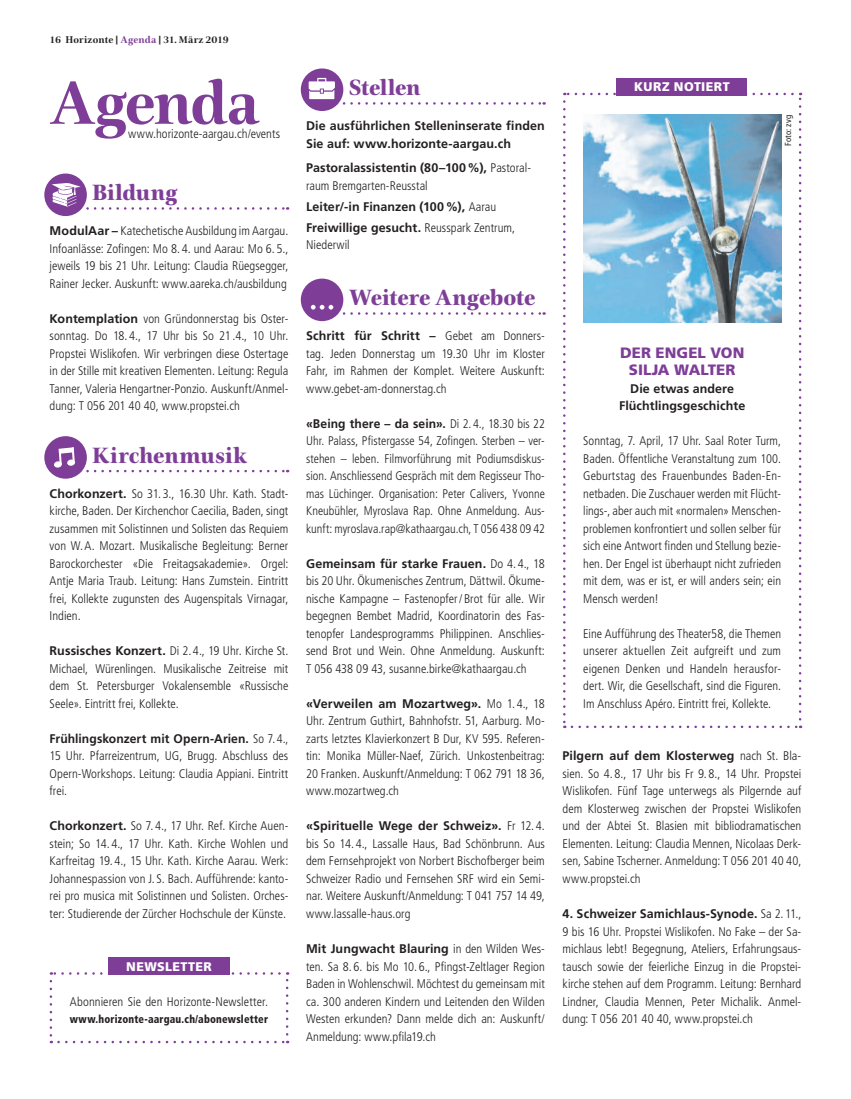
<style>
.page{position:relative;width:851px;height:1099px;background:#fff}
.page>*{position:absolute;margin:0;border:0;box-sizing:border-box;transform-origin:0 0}
.t1{font:700 62.5px "Civita";letter-spacing:-.035em;color:#7e3e98}
.t2{font:800 22.5px "Civita";color:#7e3e98}
.t3{font:900 15px/17.5px "Frutiger LT Std";color:#7e3e98;text-align:center}
.t4{font:300 condensed 12.5px/17.5px "Frutiger LT Std";color:#231f20;text-align:justify}
.t5{font:700 12.5px/17.5px "Frutiger LT Std";letter-spacing:.005em;color:#231f20}
.t6{font:900 12.5px "Frutiger LT Std";letter-spacing:.03em;color:#fff}
.t7{font:900 condensed 11.25px "Frutiger LT Std";letter-spacing:.015em;color:#231f20;scale:.92 1}
.t8{font:700 10px "Civita";letter-spacing:.015em;color:#231f20}
.t9{font:condensed 8.75px "Frutiger LT Std";letter-spacing:.015em;color:#231f20}
.s1{color:#7e3e98}
.s2{font-weight:700;font-stretch:normal}
.s3{font-weight:300;font-stretch:condensed}
</style>
<div class="page">
<div style="left:44px;top:173px;width:43px;height:43px;background:#7e3e98;border-radius:50%"></div>
<svg style="left:52px;top:183px;width:236px;height:27px"></svg>
<div style="left:44px;top:436px;width:43px;height:42px;background:#7e3e98;border-radius:50%"></div>
<svg style="left:54px;top:444px;width:234px;height:28px"></svg>
<div style="left:301px;top:68px;width:42px;height:43px;background:#7e3e98;border-radius:50%"></div>
<svg style="left:308px;top:78px;width:236px;height:27px"></svg>
<div style="left:301px;top:278px;width:42px;height:43px;background:#7e3e98;border-radius:50%"></div>
<svg style="left:311px;top:305px;width:233px;height:10px"></svg>
<div style="left:616px;top:78px;width:131px;height:17px;background:#7e3e98"></div>
<svg style="left:563px;top:101px;width:2px;height:627px"></svg>
<svg style="left:572px;top:725px;width:229px;height:3px"></svg>
<svg style="left:798px;top:93px;width:3px;height:626px"></svg>
<svg style="left:564px;top:93px;width:228px;height:2px"></svg>
<img style="left:583px;top:115px;width:198px;height:208px">
<div style="left:108px;top:957px;width:121px;height:18px;background:#7e3e98"></div>
<svg style="left:50px;top:981px;width:2px;height:62px"></svg>
<svg style="left:58px;top:1040px;width:230px;height:3px"></svg>
<svg style="left:286px;top:972px;width:2px;height:62px"></svg>
<svg style="left:51px;top:972px;width:228px;height:2px"></svg>
<p class="t8" style="left:50px;top:32px;width:181px">16 Horizonte | <span class="s1">Agenda</span> | 31. März 2019</p>
<h1 class="t1" style="left:50px;top:61px;width:211px">Agenda</h1>
<p class="t4" style="left:128px;top:125px;width:153px">www.horizonte-aargau.ch/events</p>
<h2 class="t2" style="left:92px;top:177px;width:87px">Bildung</h2>
<p class="t4" style="left:50px;top:222px;width:240px"><span class="s2">ModulAar –</span> Katechetische Ausbildung im Aargau.<br>Infoanlässe: Zofingen: Mo 8. 4. und Aarau: Mo 6. 5., jeweils 19 bis 21 Uhr. Leitung: Claudia Rüegsegger, Rainer Jecker. Auskunft: www.aareka.ch/ausbildung</p>
<p class="t4" style="left:50px;top:310px;width:240px"><span class="s2">Kontemplation</span> von Gründonnerstag bis Oster&shy;sonntag. Do 18. 4., 17 Uhr bis So 21 .4., 10 Uhr.<br>Propstei Wislikofen. Wir verbringen diese Ostertage in der Stille mit kreativen Elementen. Leitung: Regula Tanner, Valeria Hengartner-Ponzio. Auskunft/Anmel&shy;dung: T 056 201 40 40, www.propstei.ch</p>
<h2 class="t2" style="left:92px;top:440px;width:156px">Kirchenmusik</h2>
<p class="t4" style="left:50px;top:485px;width:240px"><span class="s2">Chorkonzert.</span> So 31. 3., 16.30 Uhr. Kath. Stadt&shy;kirche, Baden. Der Kirchenchor Caecilia, Baden, singt zusammen mit Solistinnen und Solisten das Requiem von W.A. Mozart. Musikalische Begleitung: Berner Barockorchester «Die Freitagsakademie». Orgel:<br>Antje Maria Traub. Leitung: Hans Zumstein. Eintritt frei, Kollekte zugunsten des Augenspitals Virnagar, Indien.</p>
<p class="t4" style="left:50px;top:642px;width:240px"><span class="s2">Russisches Konzert.</span> Di 2. 4., 19 Uhr. Kirche St.<br>Michael, Würenlingen. Musikalische Zeitreise mit dem St. Petersburger Vokalensemble «Russische Seele». Eintritt frei, Kollekte.</p>
<p class="t4" style="left:50px;top:730px;width:240px"><span class="s2">Frühlingskonzert mit Opern-Arien.</span> So 7. 4., 15 Uhr. Pfarreizentrum, UG, Brugg. Abschluss des Opern-Workshops. Leitung: Claudia Appiani. Eintritt frei.</p>
<p class="t4" style="left:50px;top:817px;width:240px"><span class="s2">Chorkonzert.</span> So 7. 4., 17 Uhr. Ref. Kirche Auen&shy;stein; So 14. 4., 17 Uhr. Kath. Kirche Wohlen und Karfreitag 19. 4., 15 Uhr. Kath. Kirche Aarau. Werk:<br>Johannespassion von J. S. Bach. Aufführende: kanto&shy;rei pro musica mit Solistinnen und Solisten. Orches&shy;ter: Studierende der Zürcher Hochschule der Künste.</p>
<p class="t6" style="left:126px;top:958px;width:87px">NEWSLETTER</p>
<p class="t4" style="left:70px;top:992px;width:200px">Abonnieren Sie den Horizonte-Newsletter.</p>
<p class="t7" style="left:70px;top:1012px;width:217px">www.horizonte-aargau.ch/abonewsletter</p>
<h2 class="t2" style="left:348px;top:72px;width:73px">Stellen</h2>
<p class="t5" style="left:306px;top:117px;width:240px">Die ausführlichen Stelleninserate finden<br>Sie auf: www.horizonte-aargau.ch</p>
<p class="t4" style="left:306px;top:159px;width:226px"><span class="s2">Pastoralassistentin (80–100%),</span> Pastoral&shy;raum Bremgarten-Reusstal</p>
<p class="t5" style="left:306px;top:196px;width:210px;line-height:21px">Leiter/-in Finanzen (100%), <span class="s3">Aarau<br></span>Freiwillige gesucht. <span class="s3">Reusspark Zentrum,</span></p>
<p class="t4" style="left:306px;top:236px;width:45px">Niederwil</p>
<h2 class="t2" style="left:348px;top:282px;width:188px">Weitere Angebote</h2>
<p class="t4" style="left:306px;top:327px;width:240px"><span class="s2">Schritt für Schritt –</span> Gebet am Donners&shy;tag. Jeden Donnerstag um 19.30 Uhr im Kloster Fahr, im Rahmen der Komplet. Weitere Auskunft: www.gebet-am-donnerstag.ch</p>
<p class="t4" style="left:306px;top:415px;width:240px"><span class="s2">«Being there – da sein».</span> Di 2. 4., 18.30 bis 22<br>Uhr. Palass, Pfistergasse 54, Zofingen. Sterben – ver&shy;stehen – leben. Filmvorführung mit Podiumsdiskus&shy;sion. Anschliessend Gespräch mit dem Regisseur Tho&shy;mas Lüchinger. Organisation: Peter Calivers, Yvonne Kneubühler, Myroslava Rap. Ohne Anmeldung. Aus&shy;kunft: myroslava.rap@kathaargau.ch, T 056 438 09 42</p>
<p class="t4" style="left:306px;top:555px;width:240px"><span class="s2">Gemeinsam für starke Frauen.</span> Do 4. 4., 18 bis 20 Uhr. Ökumenisches Zentrum, Dättwil. Ökume&shy;nische Kampagne – Fastenopfer/Brot für alle. Wir begegnen Bembet Madrid, Koordinatorin des Fas&shy;tenopfer Landesprogramms Philippinen. Anschlies&shy;send Brot und Wein. Ohne Anmeldung. Auskunft:<br>T 056 438 09 43, susanne.birke@kathaargau.ch</p>
<p class="t4" style="left:306px;top:695px;width:240px"><span class="s2">«Verweilen am Mozartweg».</span> Mo 1. 4., 18<br>Uhr. Zentrum Guthirt, Bahnhofstr. 51, Aarburg. Mo&shy;zarts letztes Klavierkonzert B Dur, KV 595. Referen&shy;tin: Monika Müller-Naef, Zürich. Unkostenbeitrag:<br>20 Franken. Auskunft/Anmeldung: T 062 791 18 36, www.mozartweg.ch</p>
<p class="t4" style="left:306px;top:817px;width:240px"><span class="s2">«Spirituelle Wege der Schweiz».</span> Fr 12. 4. bis So 14. 4., Lassalle Haus, Bad Schönbrunn. Aus dem Fernsehprojekt von Norbert Bischofberger beim Schweizer Radio und Fernsehen SRF wird ein Semi&shy;nar. Weitere Auskunft/Anmeldung: T 041 757 14 49, www.lassalle-haus.org</p>
<p class="t4" style="left:306px;top:940px;width:240px"><span class="s2">Mit Jungwacht Blauring</span> in den Wilden Wes&shy;ten. Sa 8. 6. bis Mo 10. 6., Pfingst-Zeltlager Region Baden in Wohlenschwil. Möchtest du gemeinsam mit ca. 300 anderen Kindern und Leitenden den Wilden Westen erkunden? Dann melde dich an: Auskunft/ Anmeldung: www.pfila19.ch</p>
<p class="t6" style="left:634px;top:79px;width:97px">KURZ NOTIERT</p>
<p class="t9" style="left:783px;top:146px;width:33px;rotate:-90deg">Foto: zvg</p>
<p class="t3" style="left:620px;top:343px;width:126px">DER ENGEL VON<br>SILJA WALTER</p>
<p class="t5" style="left:619px;top:379px;width:128px;text-align:center">Die etwas andere<br>Flüchtlingsgeschichte</p>
<p class="t4" style="left:583px;top:432px;width:199px">Sonntag, 7. April, 17 Uhr. Saal Roter Turm, Baden. Öffentliche Veranstaltung zum 100.<br>Geburtstag des Frauenbundes Baden-En&shy;netbaden. Die Zuschauer werden mit Flücht&shy;lings-, aber auch mit «normalen» Menschen&shy;problemen konfrontiert und sollen selber für sich eine Antwort finden und Stellung bezie&shy;hen. Der Engel ist überhaupt nicht zufrieden mit dem, was er ist, er will anders sein; ein Mensch werden!</p>
<p class="t4" style="left:583px;top:625px;width:199px">Eine Aufführung des Theater58, die Themen unserer aktuellen Zeit aufgreift und zum eigenen Denken und Handeln herausfor&shy;dert. Wir, die Gesellschaft, sind die Figuren.<br>Im Anschluss Apéro. Eintritt frei, Kollekte.</p>
<p class="t4" style="left:562px;top:747px;width:240px"><span class="s2">Pilgern auf dem Klosterweg</span> nach St. Bla&shy;sien. So 4. 8., 17 Uhr bis Fr 9. 8., 14 Uhr. Propstei Wislikofen. Fünf Tage unterwegs als Pilgernde auf dem Klosterweg zwischen der Propstei Wislikofen und der Abtei St. Blasien mit bibliodramatischen Elementen. Leitung: Claudia Mennen, Nicolaas Derk&shy;sen, Sabine Tscherner. Anmeldung: T 056 201 40 40, www.propstei.ch</p>
<p class="t4" style="left:562px;top:905px;width:240px"><span class="s2">4. Schweizer Samichlaus-Synode.</span> Sa 2. 11., 9 bis 16 Uhr. Propstei Wislikofen. No Fake – der Sa&shy;michlaus lebt! Begegnung, Ateliers, Erfahrungsaus&shy;tausch sowie der feierliche Einzug in die Propstei&shy;kirche stehen auf dem Programm. Leitung: Bernhard Lindner, Claudia Mennen, Peter Michalik. Anmel&shy;dung: T 056 201 40 40, www.propstei.ch</p>
</div>
